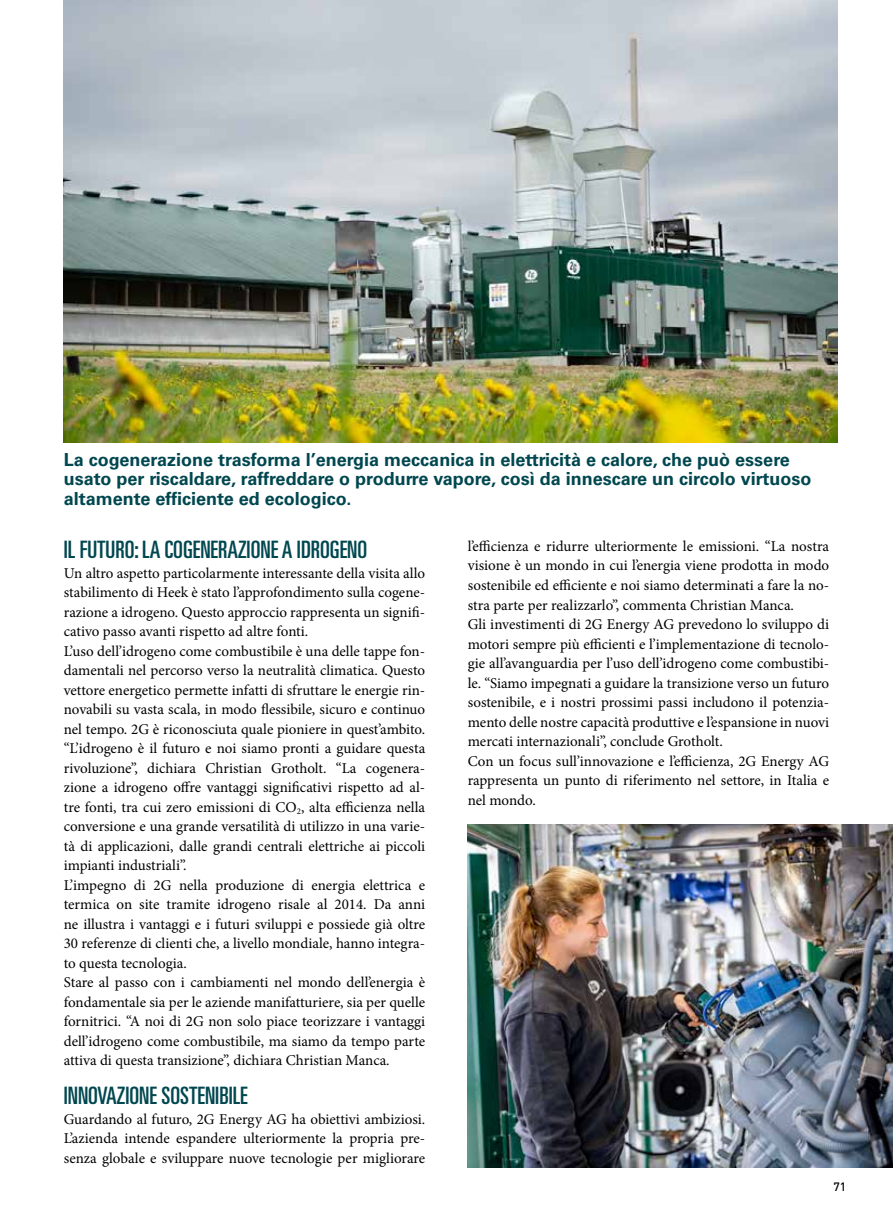
<style>
.page{position:relative;width:893px;height:1212px;background:#fff}
.page>*{position:absolute;margin:0;border:0;box-sizing:border-box;transform-origin:0 0}
.t1{font:24px "Univers LTCYR 59 Ult Cond";color:#00474f}
.t2{font:700 18px/19.5px "Univers LTCYR 65";color:#00474f}
.t3{font:15px/19.5px "Minion Pro";color:#000}
.t4{font:500 12px "DIN Pro";color:#000}
</style>
<div class="page">
<img style="left:64px;top:0;width:774px;height:442px">
<img style="left:468px;top:824px;width:425px;height:343px">
<p class="t2" style="left:64px;top:449px;width:749px">La cogenerazione trasforma l’energia meccanica in elettricità e calore, che può essere usato per riscaldare, raffreddare o produrre vapore, così da innescare un circolo virtuoso altamente efficiente ed ecologico.</p>
<h1 class="t1" style="left:64px;top:533px;width:305px">IL FUTURO: LA COGENERAZIONE A IDROGENO</h1>
<p class="t3" style="left:64px;top:563px;width:363px">Un altro aspetto particolarmente interessante della visita allo stabilimento di Heek è stato l’approfondimento sulla cogene&shy;razione a idrogeno. Questo approccio rappresenta un signifi&shy;cativo passo avanti rispetto ad altre fonti.<br>L’uso dell’idrogeno come combustibile è una delle tappe fon&shy;damentali nel percorso verso la neutralità climatica. Questo vettore energetico permette infatti di sfruttare le energie rin&shy;novabili su vasta scala, in modo flessibile, sicuro e continuo nel tempo. 2G è riconosciuta quale pioniere in quest’ambito. “L’idrogeno è il futuro e noi siamo pronti a guidare questa rivoluzione”, dichiara Christian Grotholt. “La cogenera&shy;zione a idrogeno offre vantaggi significativi rispetto ad al&shy;tre fonti, tra cui zero emissioni di CO<sub>2</sub>, alta efficienza nella conversione e una grande versatilità di utilizzo in una varie&shy;tà di applicazioni, dalle grandi centrali elettriche ai piccoli impianti industriali”.<br>L’impegno di 2G nella produzione di energia elettrica e termica on site tramite idrogeno risale al 2014. Da anni ne illustra i vantaggi e i futuri sviluppi e possiede già oltre 30 referenze di clienti che, a livello mondiale, hanno integra&shy;to questa tecnologia.<br>Stare al passo con i cambiamenti nel mondo dell’energia è fondamentale sia per le aziende manifatturiere, sia per quelle fornitrici. “A noi di 2G non solo piace teorizzare i vantaggi dell’idrogeno come combustibile, ma siamo da tempo parte attiva di questa transizione”, dichiara Christian Manca.</p>
<h1 class="t1" style="left:64px;top:1079px;width:186px">INNOVAZIONE SOSTENIBILE</h1>
<p class="t3" style="left:64px;top:1109px;width:363px;text-align:justify">Guardando al futuro, 2G Energy AG ha obiettivi ambiziosi.<br>L’azienda intende espandere ulteriormente la propria pre&shy;senza globale e sviluppare nuove tecnologie per migliorare</p>
<p class="t3" style="left:468px;top:536px;width:363px">l’efficienza e ridurre ulteriormente le emissioni. “La nostra visione è un mondo in cui l’energia viene prodotta in modo sostenibile ed efficiente e noi siamo determinati a fare la no&shy;stra parte per realizzarlo”, commenta Christian Manca.<br>Gli investimenti di 2G Energy AG prevedono lo sviluppo di motori sempre più efficienti e l’implementazione di tecnolo&shy;gie all’avanguardia per l’uso dell’idrogeno come combustibi&shy;le. “Siamo impegnati a guidare la transizione verso un futuro sostenibile, e i nostri prossimi passi includono il potenzia&shy;mento delle nostre capacità produttive e l’espansione in nuovi mercati internazionali”, conclude Grotholt.<br>Con un focus sull’innovazione e l’efficienza, 2G Energy AG rappresenta un punto di riferimento nel settore, in Italia e nel mondo.</p>
<p class="t4" style="left:833px;top:1177px;width:14px">71</p>
</div>
